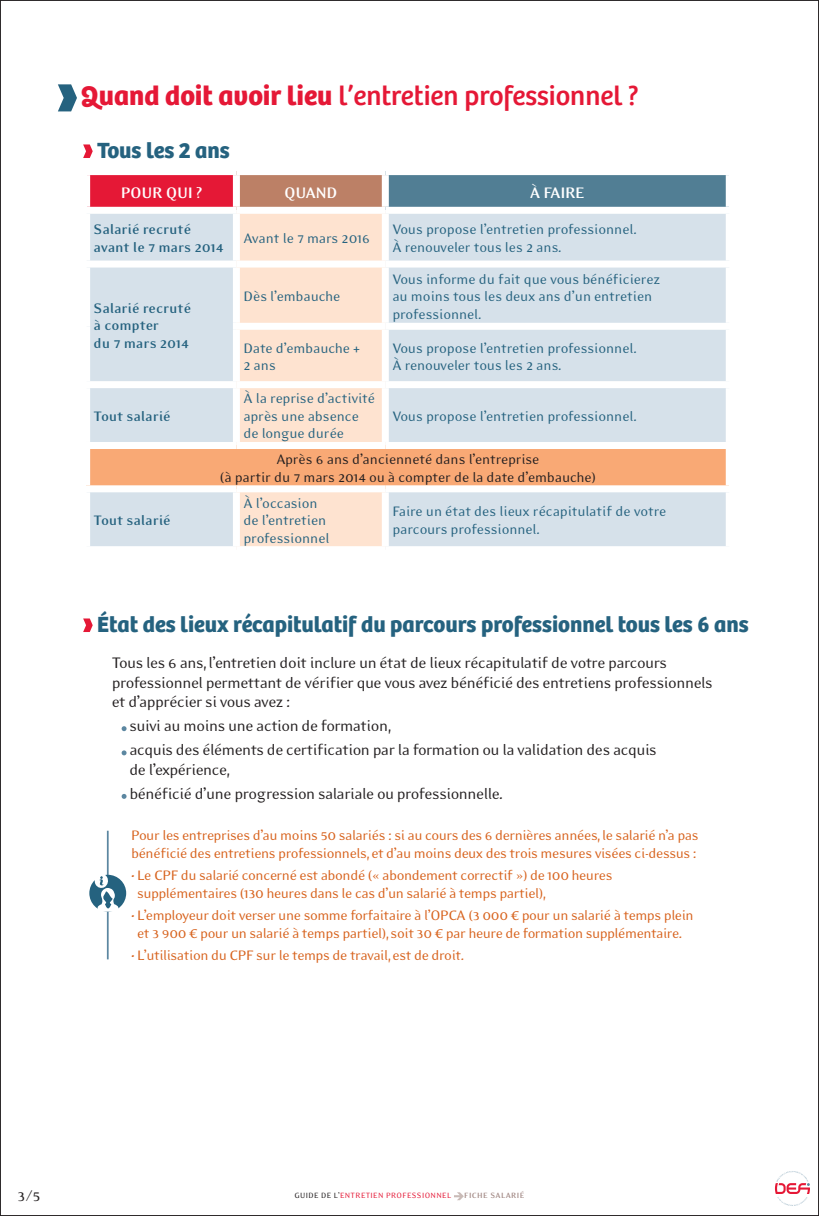
<style>
.page{position:relative;width:819px;height:1216px;background:#fff}
.page>*{position:absolute;margin:0;border:0;box-sizing:border-box;transform-origin:0 0}
.t1{font:28px "Bree";color:#e51836}
.t2{font:700 22.75px "Bree";color:#25627f}
.t3{font:17.5px/19.2px "Eidetic Modern OT";letter-spacing:-.03em;color:#231f20}
.t4{font:700 17.5px "Eidetic Modern OT";letter-spacing:-.03em;color:#fff}
.t5{font:15.75px/17.5px "Eidetic Modern OT";letter-spacing:-.025em;color:#d7611b}
.t6{font:15.75px/17.5px "Eidetic Modern OT";letter-spacing:-.01em;color:#25627f}
.t7{font:700 15.75px/17.5px "Eidetic Modern OT";letter-spacing:-.01em;color:#25627f}
.t8{font:15.75px/17.5px "Eidetic Modern OT";letter-spacing:-.01em;color:#231f20;text-align:center}
.t9{font:8.75px "Eidetic Modern OT";letter-spacing:.05em;color:#e51836}
.t10{font:700 8.75px "Eidetic Modern OT";letter-spacing:.05em;color:#a38a86}
.s1{font-weight:700}
.s2{color:#231f20}
</style>
<div class="page">
<svg style="left:774px;top:1171px;width:36px;height:35px"></svg>
<svg style="left:83px;top:144px;width:10px;height:14px"></svg>
<svg style="left:83px;top:618px;width:10px;height:14px"></svg>
<hr style="left:107px;top:830px;width:2px;height:129px;background:#5c87a1">
<div style="left:89px;top:874px;width:37px;height:37px;background:#25627f;border-radius:50%"></div>
<svg style="left:94px;top:873px;width:24px;height:38px"></svg>
<svg style="left:58px;top:84px;width:19px;height:27px"></svg>
<svg style="left:122px;top:726px;width:4px;height:5px"></svg>
<svg style="left:122px;top:750px;width:4px;height:5px"></svg>
<svg style="left:122px;top:794px;width:4px;height:4px"></svg>
<div style="left:87px;top:172px;width:149px;height:38px;background:#e51836"></div>
<div style="left:236px;top:172px;width:149px;height:38px;background:#bc8066"></div>
<div style="left:385px;top:172px;width:344px;height:38px;background:#517e94"></div>
<div style="left:90px;top:214px;width:635px;height:332px;background:#d6e1ea"></div>
<div style="left:240px;top:214px;width:142px;height:332px;background:#fee3d0"></div>
<div style="left:87px;top:445px;width:642px;height:44px;background:#f9a975"></div>
<div style="left:83px;top:168px;width:153px;height:7px;background:#fff"></div>
<div style="left:83px;top:175px;width:7px;height:32px;background:#fff"></div>
<div style="left:236px;top:168px;width:149px;height:7px;background:#fff"></div>
<div style="left:233px;top:175px;width:7px;height:32px;background:#fff"></div>
<div style="left:385px;top:168px;width:347px;height:7px;background:#fff"></div>
<div style="left:382px;top:175px;width:7px;height:32px;background:#fff"></div>
<div style="left:725px;top:175px;width:7px;height:32px;background:#fff"></div>
<div style="left:83px;top:207px;width:153px;height:7px;background:#fff"></div>
<div style="left:236px;top:207px;width:149px;height:7px;background:#fff"></div>
<div style="left:233px;top:214px;width:7px;height:46px;background:#fff"></div>
<div style="left:385px;top:207px;width:347px;height:7px;background:#fff"></div>
<div style="left:382px;top:214px;width:7px;height:46px;background:#fff"></div>
<div style="left:83px;top:260px;width:153px;height:7px;background:#fff"></div>
<div style="left:236px;top:260px;width:149px;height:7px;background:#fff"></div>
<div style="left:233px;top:267px;width:7px;height:56px;background:#fff"></div>
<div style="left:385px;top:260px;width:347px;height:7px;background:#fff"></div>
<div style="left:382px;top:267px;width:7px;height:56px;background:#fff"></div>
<div style="left:233px;top:323px;width:152px;height:7px;background:#fff"></div>
<div style="left:233px;top:330px;width:7px;height:51px;background:#fff"></div>
<div style="left:385px;top:323px;width:347px;height:7px;background:#fff"></div>
<div style="left:382px;top:330px;width:7px;height:51px;background:#fff"></div>
<div style="left:83px;top:381px;width:153px;height:7px;background:#fff"></div>
<div style="left:236px;top:381px;width:149px;height:7px;background:#fff"></div>
<div style="left:233px;top:388px;width:7px;height:54px;background:#fff"></div>
<div style="left:385px;top:381px;width:347px;height:7px;background:#fff"></div>
<div style="left:382px;top:388px;width:7px;height:54px;background:#fff"></div>
<div style="left:83px;top:442px;width:153px;height:7px;background:#fff"></div>
<div style="left:83px;top:449px;width:7px;height:36px;background:#fff"></div>
<div style="left:236px;top:442px;width:149px;height:7px;background:#fff"></div>
<div style="left:385px;top:442px;width:347px;height:7px;background:#fff"></div>
<div style="left:725px;top:449px;width:7px;height:36px;background:#fff"></div>
<div style="left:83px;top:485px;width:153px;height:7px;background:#fff"></div>
<div style="left:236px;top:485px;width:149px;height:7px;background:#fff"></div>
<div style="left:233px;top:492px;width:7px;height:54px;background:#fff"></div>
<div style="left:385px;top:485px;width:347px;height:7px;background:#fff"></div>
<div style="left:382px;top:492px;width:7px;height:54px;background:#fff"></div>
<svg style="left:454px;top:1192px;width:10px;height:8px"></svg>
<h1 class="t1" style="left:81px;top:78px;width:560px"><span class="s1">Quand doit avoir lieu</span> l’entretien professionnel ?</h1>
<h2 class="t2" style="left:97px;top:136px;width:134px">Tous les 2 ans</h2>
<p class="t4" style="left:121px;top:183px;width:83px">Pour qui ?</p>
<p class="t4" style="left:284px;top:183px;width:42px">Q uand</p>
<p class="t4" style="left:530px;top:183px;width:39px">À faire</p>
<p class="t7" style="left:94px;top:221px;width:131px">Salarié recruté avant le 7 mars 2014</p>
<p class="t6" style="left:243px;top:229px;width:128px">Avant le 7 mars 2016</p>
<p class="t6" style="left:392px;top:221px;width:246px">Vous propose l’entretien professionnel.<br>À renouveler tous les 2 ans.</p>
<p class="t7" style="left:94px;top:299px;width:99px">Salarié recruté à compter<br>du 7 mars 2014</p>
<p class="t7" style="left:94px;top:407px;width:79px">Tout salarié</p>
<p class="t7" style="left:94px;top:511px;width:79px">Tout salarié</p>
<p class="t6" style="left:243px;top:287px;width:98px">Dès l’embauche</p>
<p class="t6" style="left:392px;top:270px;width:269px">Vous informe du fait que vous bénéficierez au moins tous les deux ans d’un entretien professionnel.</p>
<p class="t6" style="left:243px;top:339px;width:118px">Date d’embauche +<br>2 ans</p>
<p class="t6" style="left:392px;top:339px;width:246px">Vous propose l’entretien professionnel.<br>À renouveler tous les 2 ans.</p>
<p class="t6" style="left:243px;top:390px;width:133px">À la reprise d’activité après une absence de longue durée</p>
<p class="t6" style="left:392px;top:407px;width:246px">Vous propose l’entretien professionnel.</p>
<p class="t8" style="left:220px;top:451px;width:378px">Après 6 ans d’ancienneté dans l’entreprise<br>(à partir du 7 mars 2014 ou à compter de la date d’embauche)</p>
<p class="t6" style="left:243px;top:494px;width:87px">À l’occasion de l’entretien professionnel</p>
<p class="t6" style="left:392px;top:503px;width:275px">Faire un état des lieux récapitulatif de votre parcours professionnel.</p>
<h2 class="t2" style="left:97px;top:610px;width:652px">État des lieux récapitulatif du parcours professionnel tous les 6 ans</h2>
<p class="t3" style="left:112px;top:653px;width:602px">Tous les 6 ans, l’entretien doit inclure un état de lieux récapitulatif de votre parcours professionnel permettant de vérifier que vous avez bénéficié des entretiens professionnels et d’apprécier si vous avez :</p>
<p class="t3" style="left:129px;top:713px;width:529px;line-height:24.2px">suivi au moins une action de formation,<br>acquis des éléments de certification par la formation ou la validation des acquis</p>
<p class="t3" style="left:129px;top:757px;width:375px;line-height:24.2px">de l’expérience,<br>bénéficié d’une progression salariale ou professionnelle.</p>
<p class="t5" style="left:131px;top:826px;width:569px">Pour les entreprises d’au moins 50 salariés : si au cours des 6 dernières années, le salarié n’a pas bénéficié des entretiens professionnels, et d’au moins deux des trois mesures visées ci-dessus :</p>
<p class="t5" style="left:137px;top:866px;width:477px;text-indent:-6px">• Le CPF du salarié concerné est abondé (« abondement correctif ») de 100 heures supplémentaires (130 heures dans le cas d’un salarié à temps partiel),</p>
<p class="t5" style="left:131px;top:906px;width:564px;text-align:center">• L’employeur doit verser une somme forfaitaire à l’OPCA (3 000 € pour un salarié à temps plein et 3 900 € pour un salarié à temps partiel), soit 30 € par heure de formation supplémentaire.</p>
<p class="t5" style="left:131px;top:946px;width:335px">• L’utilisation du CPF sur le temps de travail, est de droit.</p>
<p class="t3" style="left:17px;top:1185px;width:25px">3/5</p>
<p class="t9" style="left:294px;top:1190px;width:158px"><span class="s2">GUIDE DE L’</span>ENTRETIEN PROFESSIONNEL</p>
<p class="t10" style="left:464px;top:1190px;width:62px">Fi che SALARIÉ</p>
</div>
